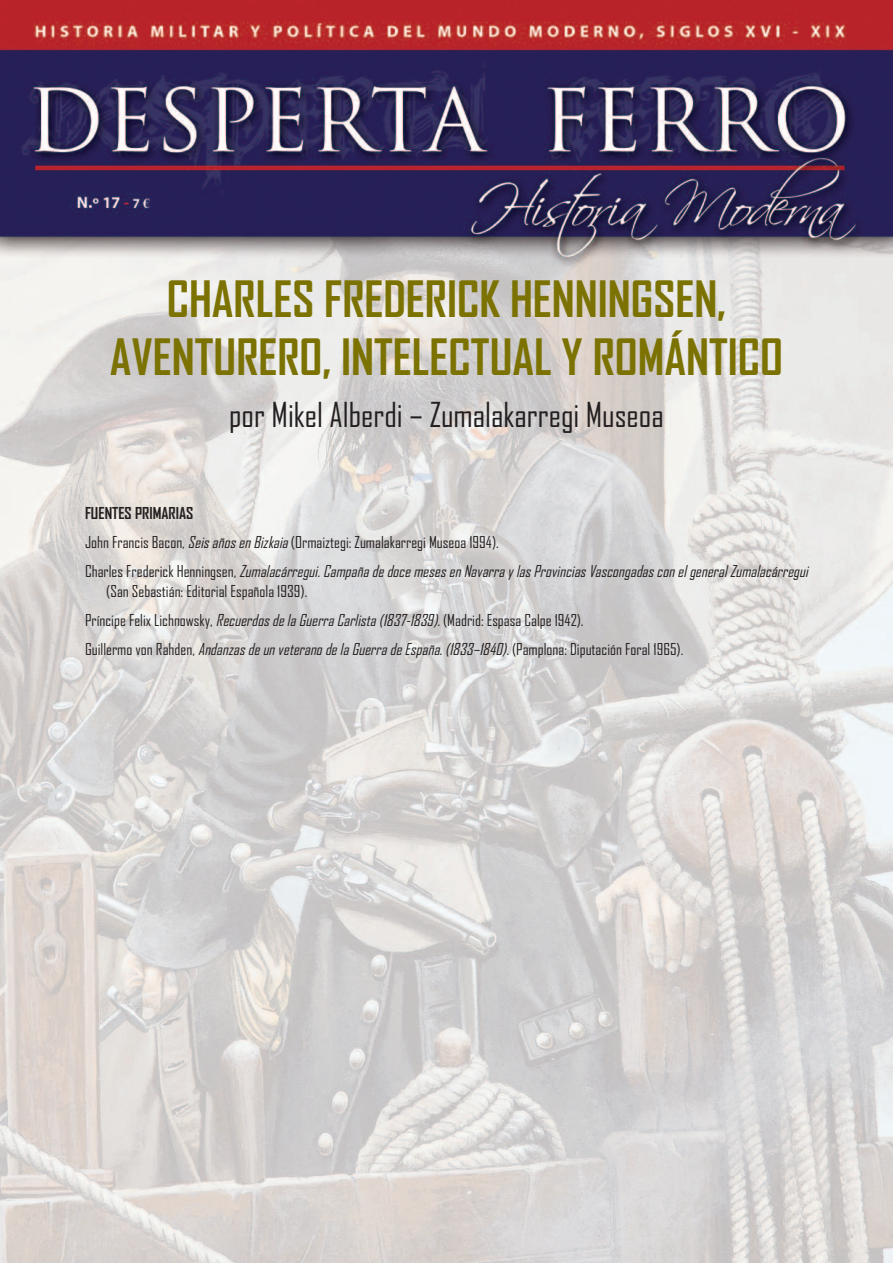
<style>
.page{position:relative;width:893px;height:1263px;background:#fff}
.page>*{position:absolute;margin:0;border:0;box-sizing:border-box;transform-origin:0 0}
.t1{font:700 48px/57.6px "Agency FB";color:#7b7202;text-align:center}
.t2{font:33px "Agency FB";color:#231f20}
.t3{font:15.75px/28.8px "Agency FB";color:#231f20}
.t4{font:italic 15.75px/28.8px "Agency FB";color:#231f20}
.s1{font-weight:700;font-style:normal}
.s2{font-style:normal}
.s3{font-style:italic}
</style>
<div class="page">
<img style="left:0;top:0;width:893px;height:1263px">
<h1 class="t1" style="left:110px;top:272px;width:675px">CHARLES FREDERICK HENNINGSEN,<br>AVENTURERO, INTELECTUAL Y ROMÁNTICO</h1>
<h2 class="t2" style="left:229px;top:396px;width:436px">por Mikel Alberdi – Zumalakarregi Museoa</h2>
<p class="t4" style="left:85px;top:500px;width:728px"><span class="s1">FUENTES PRIMARIAS<br></span><span class="s2">John Francis Bacon,</span> SeisañosenBizkaia<span class="s2">(Ormaiztegi: Zumalakarregi Museoa 1994).<br>C h a r l e s F r e d e r i c k H e n n i n g s e n ,</span> Zumalacárregui. Campaña de doce meses en Navarra y las Provincias Vascongadas con el general Zumalacárregui</p>
<p class="t3" style="left:85px;top:577px;width:600px;text-indent:21px">(San Sebastián: Editorial Española 1939).<br>Príncipe Felix Lichnowsky, <span class="s3">RecuerdosdelaGuerraCarlista(1837-1839).</span>(Madrid: Espasa Calpe 1942).<br>Guillermo von Rahden, <span class="s3">AndanzasdeunveteranodelaGuerradeEspaña.(1833–1840).</span>(Pamplona: Diputación Foral 1965).</p>
</div>
